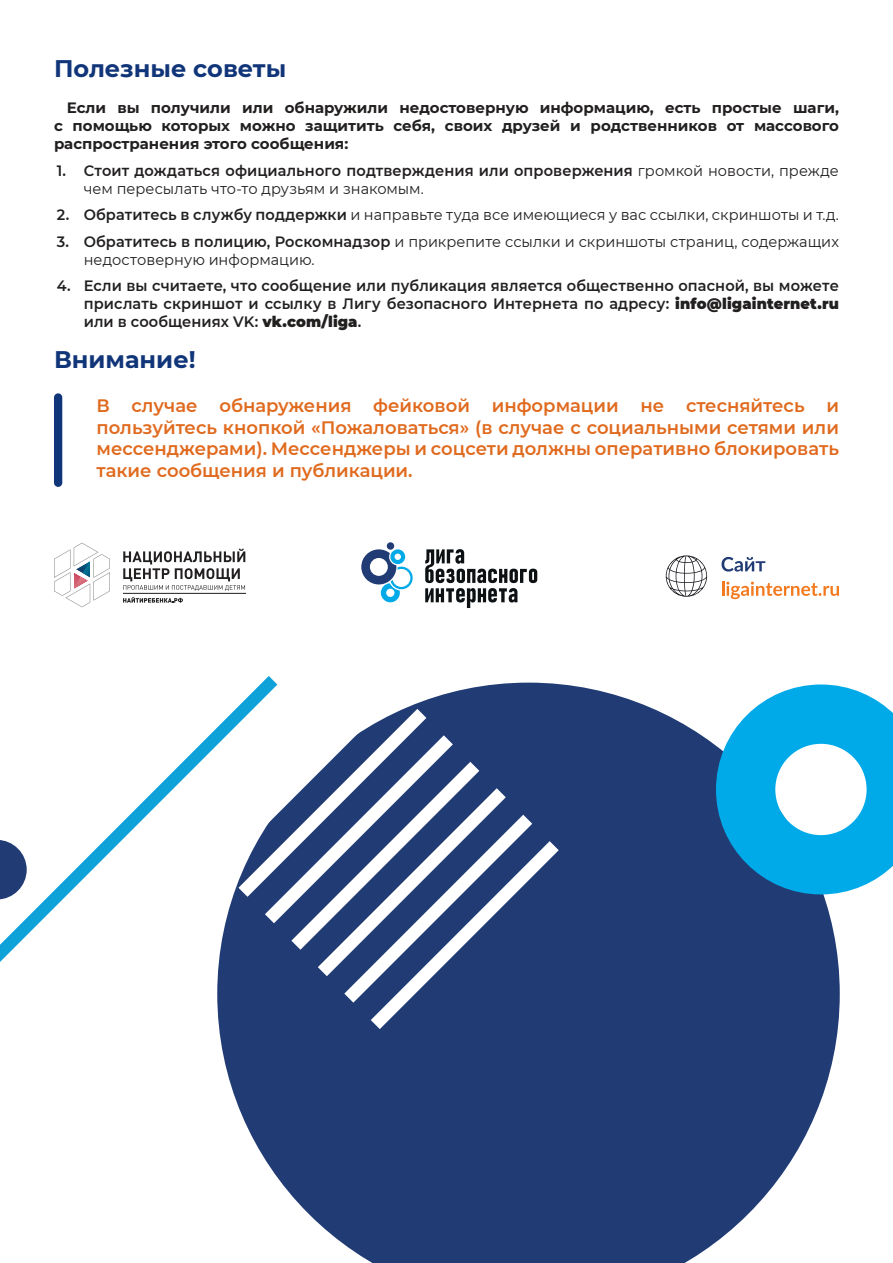
<style>
.page{position:relative;width:893px;height:1263px;background:#fff}
.page>*{position:absolute;margin:0;border:0;box-sizing:border-box;transform-origin:0 0}
.t1{font:700 24px "Montserrat";color:#113579}
.t2{font:600 18px/21.6px "Montserrat";color:#e06a1e;text-align:justify}
.t3{font:15px/18px "Montserrat";color:#221f1f}
.t4{font:600 15px/18px "Montserrat";letter-spacing:.005em;color:#221f1f;text-align:justify}
.t5{font:700 15px/18px "Montserrat";color:#221f1f;text-align:justify}
.s1{font-weight:600}
.s2{font-weight:900}
</style>
<div class="page">
<div style="left:54px;top:393px;width:8px;height:94px;background:#113579;border-radius:4px"></div>
<svg style="left:54px;top:543px;width:56px;height:64px"></svg>
<img style="left:76px;top:561px;width:6px;height:15px">
<img style="left:82px;top:561px;width:8px;height:16px">
<img style="left:74px;top:576px;width:14px;height:13px">
<svg style="left:123px;top:549px;width:122px;height:42px"></svg>
<svg style="left:123px;top:597px;width:60px;height:6px"></svg>
<hr style="left:123px;top:593px;width:123px;height:1px;background:#221f1f">
<svg style="left:425px;top:549px;width:112px;height:59px"></svg>
<svg style="left:361px;top:549px;width:52px;height:53px"></svg>
<div style="left:387px;top:542px;width:7px;height:8px;background:#213c74;border-radius:50%"></div>
<svg style="left:721px;top:557px;width:44px;height:14px"></svg>
<svg style="left:666px;top:555px;width:41px;height:42px"></svg>
<svg style="left:722px;top:582px;width:117px;height:17px"></svg>
<svg style="left:219px;top:684px;width:621px;height:579px;background:#3e5586"></svg>
<svg style="left:0;top:759px;width:186px;height:203px"></svg>
<svg style="left:186px;top:676px;width:373px;height:353px"></svg>
<svg style="left:716px;top:684px;width:177px;height:210px"></svg>
<h1 class="t1" style="left:54px;top:51px;width:234px">Полезные советы</h1>
<p class="t5" style="left:54px;top:98px;width:786px;text-indent:13px">Если вы получили или обнаружили недостоверную информацию, есть простые шаги, с помощью которых можно защитить себя, своих друзей и родственников от массового распространения этого сообщения:</p>
<p class="t3" style="left:84px;top:161px;width:757px;text-indent:-27px"><span class="s1">1. Стоит дождаться официального подтверждения или опровержения</span> громкой новости, прежде чем пересылать что-то друзьям и знакомым.</p>
<p class="t3" style="left:57px;top:205px;width:784px"><span class="s1">2. Обратитесь в службу поддержки</span> и направьте туда все имеющиеся у вас ссылки, скриншоты и т.д.</p>
<p class="t3" style="left:84px;top:232px;width:757px;text-indent:-27px"><span class="s1">3. Обратитесь в полицию, Роскомнадзор</span> и прикрепите ссылки и скриншоты страниц, содержащих недостоверную информацию.</p>
<p class="t4" style="left:84px;top:277px;width:757px;text-indent:-27px">4. Если вы считаете, что сообщение или публикация является общественно опасной, вы можете прислать скриншот и ссылку в Лигу безопасного Интернета по адресу: <span class="s2">info@ligainternet.ru </span>или в сообщениях VK: <span class="s2">vk.com/liga</span>.</p>
<h1 class="t1" style="left:54px;top:342px;width:143px">Внимание!</h1>
<p class="t2" style="left:97px;top:394px;width:744px">В случае обнаружения фейковой информации не стесняйтесь и пользуйтесь кнопкой «Пожаловаться» (в случае с социальными сетями или мессенджерами). Мессенджеры и соцсети должны оперативно блокировать такие сообщения и публикации.</p>
</div>
